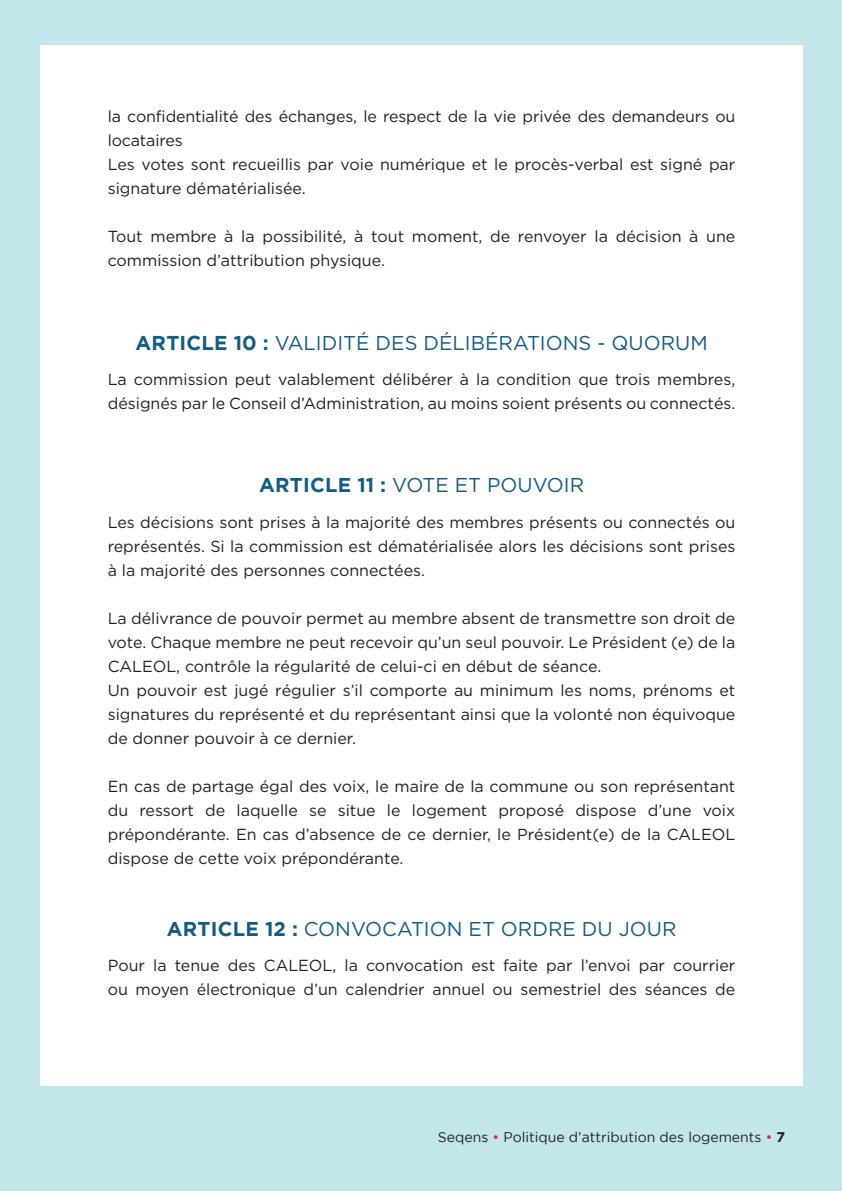
<style>
.page{position:relative;width:842px;height:1191px;background:#c3e6ea}
.page>*{position:absolute;margin:0;border:0;box-sizing:border-box;transform-origin:0 0}
.t1{font:20px "Gotham";color:#135c83}
.t2{font:16px/24px "Gotham";color:#231f20}
.t3{font:14px "Gotham";color:#231f20}
.s1{font-weight:700}
.s2{color:#ed1b56}
</style>
<div class="page">
<div style="left:40px;top:45px;width:762px;height:1041px;background:#fff"></div>
<p class="t2" style="left:108px;top:104px;width:629px">la confidentialité des échanges, le respect de la vie privée des demandeurs ou locataires<br>Les votes sont recueillis par voie numérique et le procès-verbal est signé par signature dématérialisée.</p>
<p class="t2" style="left:108px;top:224px;width:629px">Tout membre à la possibilité, à tout moment, de renvoyer la décision à une commission d’attribution physique.</p>
<p class="t1" style="left:135px;top:331px;width:574px"><span class="s1">ARTICLE 10 :</span> VALIDITÉ DES DÉLIBÉRATIONS - QUORUM</p>
<p class="t2" style="left:108px;top:367px;width:629px">La commission peut valablement délibérer à la condition que trois membres, désignés par le Conseil d’Administration, au moins soient présents ou connectés.</p>
<p class="t1" style="left:259px;top:474px;width:327px"><span class="s1">ARTICLE 11 :</span> VOTE ET POUVOIR</p>
<p class="t2" style="left:108px;top:510px;width:629px;text-align:justify">Les décisions sont prises à la majorité des membres présents ou connectés ou représentés. Si la commission est dématérialisée alors les décisions sont prises à la majorité des personnes connectées.</p>
<p class="t2" style="left:108px;top:606px;width:629px">La délivrance de pouvoir permet au membre absent de transmettre son droit de vote. Chaque membre ne peut recevoir qu’un seul pouvoir. Le Président (e) de la CALEOL, contrôle la régularité de celui-ci en début de séance.<br>Un pouvoir est jugé régulier s’il comporte au minimum les noms, prénoms et signatures du représenté et du représentant ainsi que la volonté non équivoque de donner pouvoir à ce dernier.</p>
<p class="t2" style="left:108px;top:774px;width:629px;text-align:justify">En cas de partage égal des voix, le maire de la commune ou son représentant du ressort de laquelle se situe le logement proposé dispose d’une voix prépondérante. En cas d’absence de ce dernier, le Président(e) de la CALEOL dispose de cette voix prépondérante.</p>
<p class="t1" style="left:167px;top:917px;width:511px"><span class="s1">ARTICLE 12 :</span> CONVOCATION ET ORDRE DU JOUR</p>
<p class="t2" style="left:108px;top:953px;width:629px">Pour la tenue des CALEOL, la convocation est faite par l’envoi par courrier ou moyen électronique d’un calendrier annuel ou semestriel des séances de</p>
<p class="t3" style="left:438px;top:1129px;width:349px">Seqens <span class="s2">•</span> Politique d’attribution des logements <span class="s2">•</span> <span class="s1">7</span></p>
</div>
